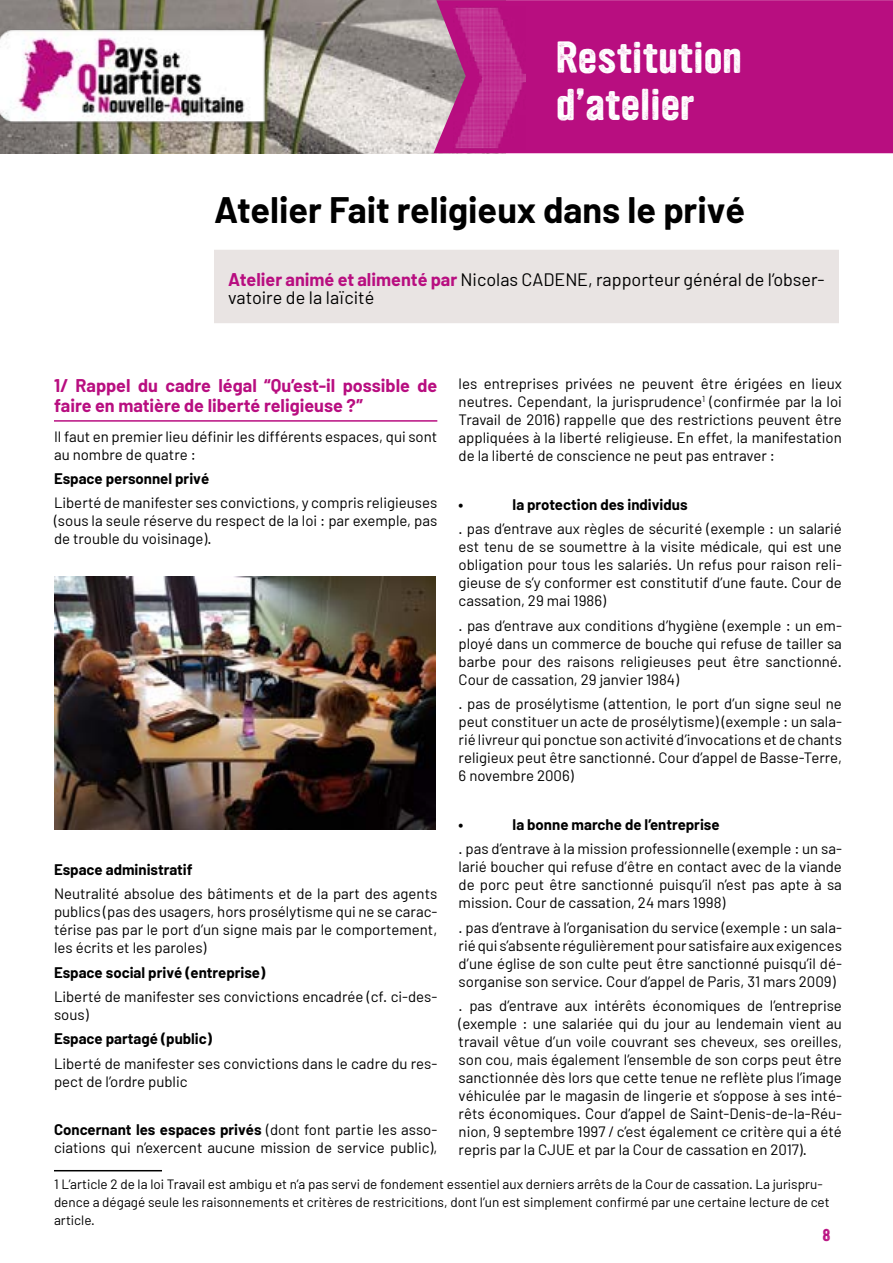
<style>
.page{position:relative;width:893px;height:1263px;background:#fff}
.page>*{position:absolute;margin:0;border:0;box-sizing:border-box;transform-origin:0 0}
.t1{font:39px/46.8px "YWFT Ultramagnetic Rough Bold One";color:#fff}
.t2{font:700 36px "Barlow";color:#000}
.t3{font:18px/18px "Barlow";color:#000}
.t4{font:700 18px/19.4px "Barlow";color:#b80e80}
.t5{font:15px/18px "Barlow";color:#000;text-align:justify}
.t6{font:700 15px "Barlow";color:#000}
.t7{font:15px "YWFT Ultramagnetic Rough Bold One";color:#b80e80}
.t8{font:13.5px/18px "Barlow";color:#000}
.s1{font-weight:700;color:#b80e80}
.s2{font-weight:700}
</style>
<div class="page">
<hr style="left:54px;top:420px;width:383px;height:2px;background:#b80e80">
<hr style="left:54px;top:1170px;width:108px;height:1px;background:#000">
<img style="left:54px;top:576px;width:382px;height:253px">
<img style="left:0;top:0;width:433px;height:153px">
<div style="left:433px;top:0;width:460px;height:153px;background:#b80e80"></div>
<img style="left:0;top:27px;width:283px;height:97px">
<img style="left:454px;top:6px;width:71px;height:143px">
<div style="left:215px;top:250px;width:623px;height:72px;background:#e9e4e3"></div>
<div style="left:214px;top:250px;width:625px;height:73px;border:2px solid #e9e4e3"></div>
<h1 class="t1" style="left:556px;top:36px;width:187px">Restitution d’atelier</h1>
<h2 class="t2" style="left:214px;top:187px;width:533px">Atelier Fait religieux dans le privé</h2>
<p class="t3" style="left:228px;top:270px;width:598px"><span class="s1">Atelier animé et alimenté par</span> Nicolas CADENE, rapporteur général de l’obser&shy;vatoire de la laïcité</p>
<p class="t4" style="left:54px;top:376px;width:385px">1/ Rappel du cadre légal “Qu’est-il possible de faire en matière de liberté religieuse ?”</p>
<p class="t5" style="left:54px;top:427px;width:385px">Il faut en premier lieu définir les différents espaces, qui sont au nombre de quatre :</p>
<p class="t6" style="left:54px;top:469px;width:157px">Espace personnel privé</p>
<p class="t5" style="left:54px;top:494px;width:385px">Liberté de manifester ses convictions, y compris religieuses (sous la seule réserve du respect de la loi : par exemple, pas de trouble du voisinage).</p>
<p class="t5" style="left:459px;top:374px;width:385px">les entreprises privées ne peuvent être érigées en lieux neutres. Cependant, la jurisprudence<sup>1</sup> (confirmée par la loi Travail de 2016) rappelle que des restrictions peuvent être appliquées à la liberté religieuse. En effet, la manifestation de la liberté de conscience ne peut pas entraver :</p>
<p class="t6" style="left:459px;top:495px;width:6px">•</p>
<p class="t6" style="left:513px;top:495px;width:176px">la protection des individus</p>
<p class="t5" style="left:459px;top:520px;width:385px">. pas d’entrave aux règles de sécurité (exemple : un salarié est tenu de se soumettre à la visite médicale, qui est une obligation pour tous les salariés. Un refus pour raison reli&shy;gieuse de s’y conformer est constitutif d’une faute. Cour de cassation, 29 mai 1986)</p>
<p class="t5" style="left:459px;top:616px;width:385px">. pas d’entrave aux conditions d’hygiène (exemple : un em&shy;ployé dans un commerce de bouche qui refuse de tailler sa barbe pour des raisons religieuses peut être sanctionné.<br>Cour de cassation, 29 janvier 1984)</p>
<p class="t5" style="left:459px;top:694px;width:385px">. pas de prosélytisme (attention, le port d’un signe seul ne peut constituer un acte de prosélytisme) (exemple : un sala&shy;rié livreur qui ponctue son activité d’invocations et de chants religieux peut être sanctionné. Cour d’appel de Basse-Terre, 6 novembre 2006)</p>
<p class="t6" style="left:459px;top:815px;width:6px">•</p>
<p class="t6" style="left:513px;top:815px;width:209px">la bonne marche de l’entreprise</p>
<p class="t5" style="left:459px;top:839px;width:385px">. pas d’entrave à la mission professionnelle (exemple : un sa&shy;larié boucher qui refuse d’être en contact avec de la viande de porc peut être sanctionné puisqu’il n’est pas apte à sa mission. Cour de cassation, 24 mars 1998)</p>
<p class="t5" style="left:459px;top:918px;width:385px">. pas d’entrave à l’organisation du service (exemple : un sala&shy;rié qui s’absente régulièrement pour satisfaire aux exigences d’une église de son culte peut être sanctionné puisqu’il dé&shy;sorganise son service. Cour d’appel de Paris, 31 mars 2009)</p>
<p class="t5" style="left:459px;top:996px;width:385px">. pas d’entrave aux intérêts économiques de l’entreprise (exemple : une salariée qui du jour au lendemain vient au travail vêtue d’un voile couvrant ses cheveux, ses oreilles, son cou, mais également l’ensemble de son corps peut être sanctionnée dès lors que cette tenue ne reflète plus l’image véhiculée par le magasin de lingerie et s’oppose à ses inté&shy;rêts économiques. Cour d’appel de Saint-Denis-de-la-Réu&shy;nion, 9 septembre 1997 / c’est également ce critère qui a été repris par la CJUE et par la Cour de cassation en 2017).</p>
<p class="t6" style="left:54px;top:860px;width:140px">Espace administratif</p>
<p class="t5" style="left:54px;top:884px;width:385px">Neutralité absolue des bâtiments et de la part des agents publics (pas des usagers, hors prosélytisme qui ne se carac&shy;térise pas par le port d’un signe mais par le comportement, les écrits et les paroles)</p>
<p class="t6" style="left:54px;top:963px;width:213px">Espace social privé (entreprise)</p>
<p class="t5" style="left:54px;top:987px;width:385px">Liberté de manifester ses convictions encadrée (cf. ci-des&shy;sous)</p>
<p class="t6" style="left:54px;top:1030px;width:160px">Espace partagé (public)</p>
<p class="t5" style="left:54px;top:1054px;width:385px">Liberté de manifester ses convictions dans le cadre du res&shy;pect de l’ordre public</p>
<p class="t5" style="left:54px;top:1121px;width:385px"><span class="s2">Concernant les espaces privés</span> (dont font partie les asso&shy;ciations qui n’exercent aucune mission de service public),</p>
<p class="t8" style="left:54px;top:1174px;width:777px">1 L’article 2 de la loi Travail est ambigu et n’a pas servi de fondement essentiel aux derniers arrêts de la Cour de cassation. La jurispru&shy;dence a dégagé seule les raisonnements et critères de restricitions, dont l’un est simplement confirmé par une certaine lecture de cet article.</p>
<p class="t7" style="left:823px;top:1227px;width:10px">8</p>
</div>
